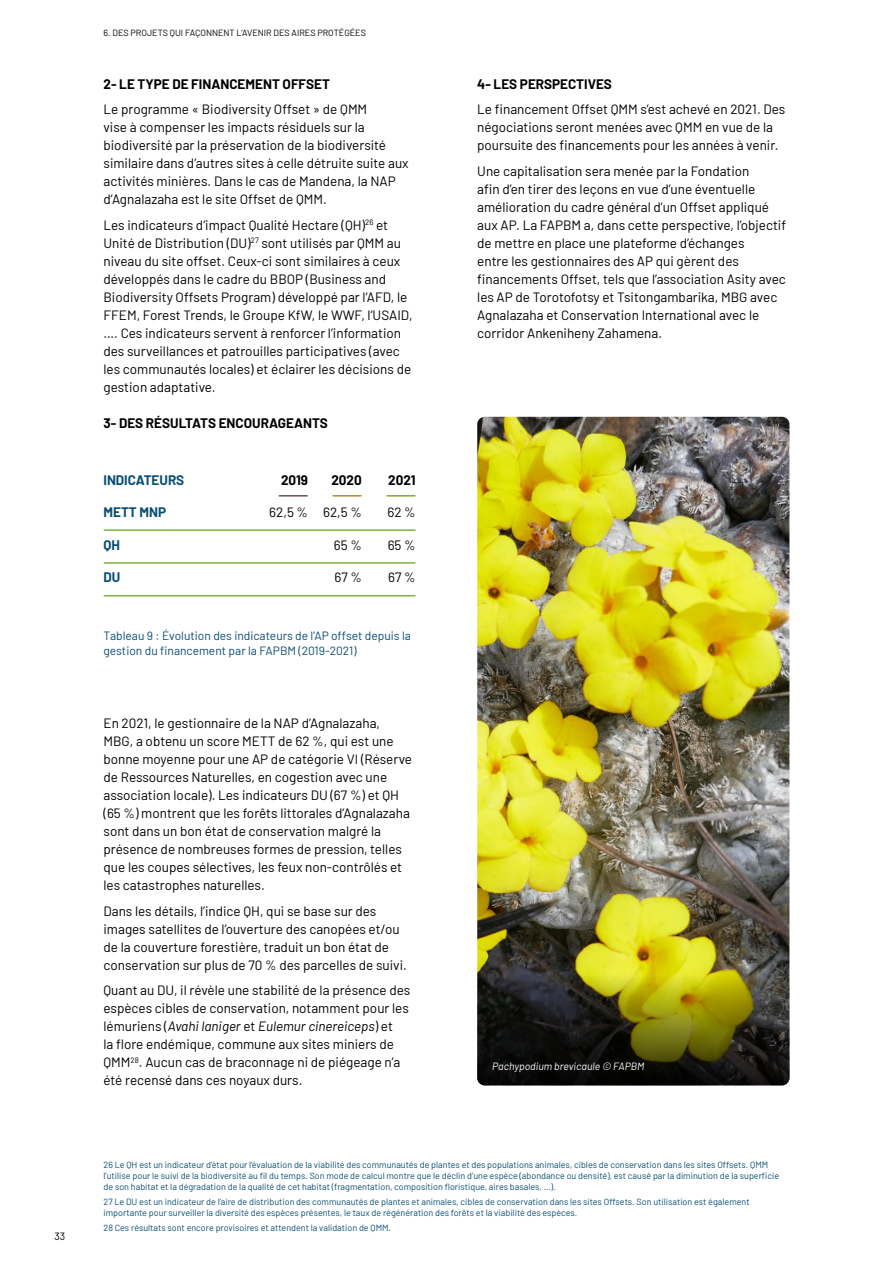
<style>
.page{position:relative;width:893px;height:1263px;background:#fff}
.page>*{position:absolute;margin:0;border:0;box-sizing:border-box;transform-origin:0 0}
.Txt{font:13.5px/18px "Barlow";color:#000}
.Numérotation{font:700 13.5px "Barlow";color:#000}
.Txt-2{font:700 13.5px "Barlow";color:#064e72}
.Txt-3{font:700 13.5px "Barlow";color:#000}
.Tableaux{font:12px/15px "Barlow";color:#0b4e72}
.Légende{font:italic 10.5px "Barlow";color:#fff}
.Chapitre{font:10.5px "Barlow";color:#000}
.Bas_de_page{font:9px/10.8px "Barlow";color:#0b4e72}
.Rap{font:9px "Barlow";color:#000}
.s1{font-style:italic}
</style>
<div class="page">
<img style="left:477px;top:417px;width:312px;height:556px">
<svg style="left:477px;top:973px;width:312px;height:112px;background:#413f14"></svg>
<svg style="left:279px;top:495px;width:28px;height:1px"></svg>
<svg style="left:333px;top:495px;width:28px;height:1px"></svg>
<svg style="left:387px;top:495px;width:28px;height:1px"></svg>
<hr style="left:104px;top:595px;width:311px;height:1px;background:#81b141">
<hr style="left:104px;top:562px;width:311px;height:2px;background:#81b141">
<hr style="left:104px;top:529px;width:311px;height:2px;background:#81b141">
<p class="Chapitre" style="left:54px;top:1228px;width:12px">33</p>
<p class="Rap" style="left:104px;top:27px;width:264px">6. DES PROJETS QUI FAÇONNENT L’AVENIR DES AIRES PROTÉGÉES</p>
<p class="Numérotation" style="left:104px;top:74px;width:228px">2- LE TYPE DE FINANCEMENT OFFSET</p>
<p class="Txt" style="left:104px;top:99px;width:307px">Le programme « Biodiversity Offset » de QMM<br>vise à compenser les impacts résiduels sur la biodiversité par la préservation de la biodiversité similaire dans d’autres sites à celle détruite suite aux activités minières. Dans le cas de Mandena, la NAP d’Agnalazaha est le site Offset de QMM.</p>
<p class="Txt" style="left:104px;top:215px;width:311px">Les indicateurs d’impact Qualité Hectare (QH)<sup>26</sup> et Unité de Distribution (DU)<sup>27</sup> sont utilisés par QMM au niveau du site offset. Ceux-ci sont similaires à ceux développés dans le cadre du BBOP (Business and Biodiversity Offsets Program) développé par l’AFD, le FFEM, Forest Trends, le Groupe KfW, le WWF, l’USAID, …. Ces indicateurs servent à renforcer l’information des surveillances et patrouilles participatives (avec les communautés locales) et éclairer les décisions de gestion adaptative.</p>
<p class="Numérotation" style="left:104px;top:413px;width:226px">3- DES RÉSULTATS ENCOURAGEANTS</p>
<p class="Txt-2" style="left:104px;top:470px;width:82px">INDICATEURS</p>
<p class="Txt-3" style="left:281px;top:470px;width:29px">2019</p>
<p class="Txt-3" style="left:331px;top:470px;width:32px">2020</p>
<p class="Txt-3" style="left:388px;top:470px;width:29px">2021</p>
<p class="Txt-2" style="left:104px;top:502px;width:64px">METT MNP</p>
<p class="Txt" style="left:269px;top:502px;width:40px">62,5 %</p>
<p class="Txt" style="left:323px;top:502px;width:40px">62,5 %</p>
<p class="Txt" style="left:387px;top:502px;width:30px">62 %</p>
<p class="Txt-2" style="left:104px;top:535px;width:18px">QH</p>
<p class="Txt" style="left:334px;top:535px;width:30px">65 %</p>
<p class="Txt" style="left:388px;top:535px;width:30px">65 %</p>
<p class="Txt-2" style="left:104px;top:567px;width:18px">DU</p>
<p class="Txt" style="left:334px;top:567px;width:29px">67 %</p>
<p class="Txt" style="left:388px;top:567px;width:29px">67 %</p>
<p class="Tableaux" style="left:104px;top:627px;width:309px">Tableau 9 : Évolution des indicateurs de l’AP offset depuis la gestion du financement par la FAPBM (2019-2021)</p>
<p class="Txt" style="left:104px;top:713px;width:310px">En 2021, le gestionnaire de la NAP d’Agnalazaha, MBG, a obtenu un score METT de 62 %, qui est une bonne moyenne pour une AP de catégorie VI (Réserve de Ressources Naturelles, en cogestion avec une association locale). Les indicateurs DU (67 %) et QH (65 %) montrent que les forêts littorales d’Agnalazaha sont dans un bon état de conservation malgré la présence de nombreuses formes de pression, telles que les coupes sélectives, les feux non-contrôlés et les catastrophes naturelles.</p>
<p class="Txt" style="left:104px;top:901px;width:305px">Dans les détails, l’indice QH, qui se base sur des images satellites de l’ouverture des canopées et/ou de la couverture forestière, traduit un bon état de conservation sur plus de 70 % des parcelles de suivi.</p>
<p class="Txt" style="left:104px;top:980px;width:308px">Quant au DU, il révèle une stabilité de la présence des espèces cibles de conservation, notamment pour les lémuriens (<span class="s1">Avahi laniger</span> et <span class="s1">Eulemur cinereiceps</span>) et<br>la flore endémique, commune aux sites miniers de QMM<sup>28</sup>. Aucun cas de braconnage ni de piégeage n’a été recensé dans ces noyaux durs.</p>
<p class="Numérotation" style="left:477px;top:74px;width:136px">4- LES PERSPECTIVES</p>
<p class="Txt" style="left:477px;top:99px;width:310px">Le financement Offset QMM s’est achevé en 2021. Des négociations seront menées avec QMM en vue de la poursuite des financements pour les années à venir.</p>
<p class="Txt" style="left:477px;top:161px;width:310px">Une capitalisation sera menée par la Fondation<br>afin d’en tirer des leçons en vue d’une éventuelle amélioration du cadre général d’un Offset appliqué aux AP. La FAPBM a, dans cette perspective, l’objectif de mettre en place une plateforme d’échanges<br>entre les gestionnaires des AP qui gèrent des financements Offset, tels que l’association Asity avec les AP de Torotofotsy et Tsitongambarika, MBG avec Agnalazaha et Conservation International avec le corridor Ankeniheny Zahamena.</p>
<p class="Légende" style="left:492px;top:1059px;width:154px">Pachypodium brevicaule © FAPBM</p>
<p class="Bas_de_page" style="left:104px;top:1159px;width:677px">26 Le QH est un indicateur d’état pour l’évaluation de la viabilité des communautés de plantes et des populations animales, cibles de conservation dans les sites Offsets. QMM l’utilise pour le suivi de la biodiversité au fil du temps. Son mode de calcul montre que le déclin d’une espèce (abondance ou densité), est causé par la diminution de la superficie de son habitat et la dégradation de la qualité de cet habitat (fragmentation, composition floristique, aires basales, …).</p>
<p class="Bas_de_page" style="left:104px;top:1196px;width:648px">27 Le DU est un indicateur de l’aire de distribution des communautés de plantes et animales, cibles de conservation dans les sites Offsets. Son utilisation est également importante pour surveiller la diversité des espèces présentes, le taux de régénération des forêts et la viabilité des espèces.</p>
<p class="Bas_de_page" style="left:104px;top:1222px;width:289px">28 Ces résultats sont encore provisoires et attendent la validation de QMM.</p>
</div>
